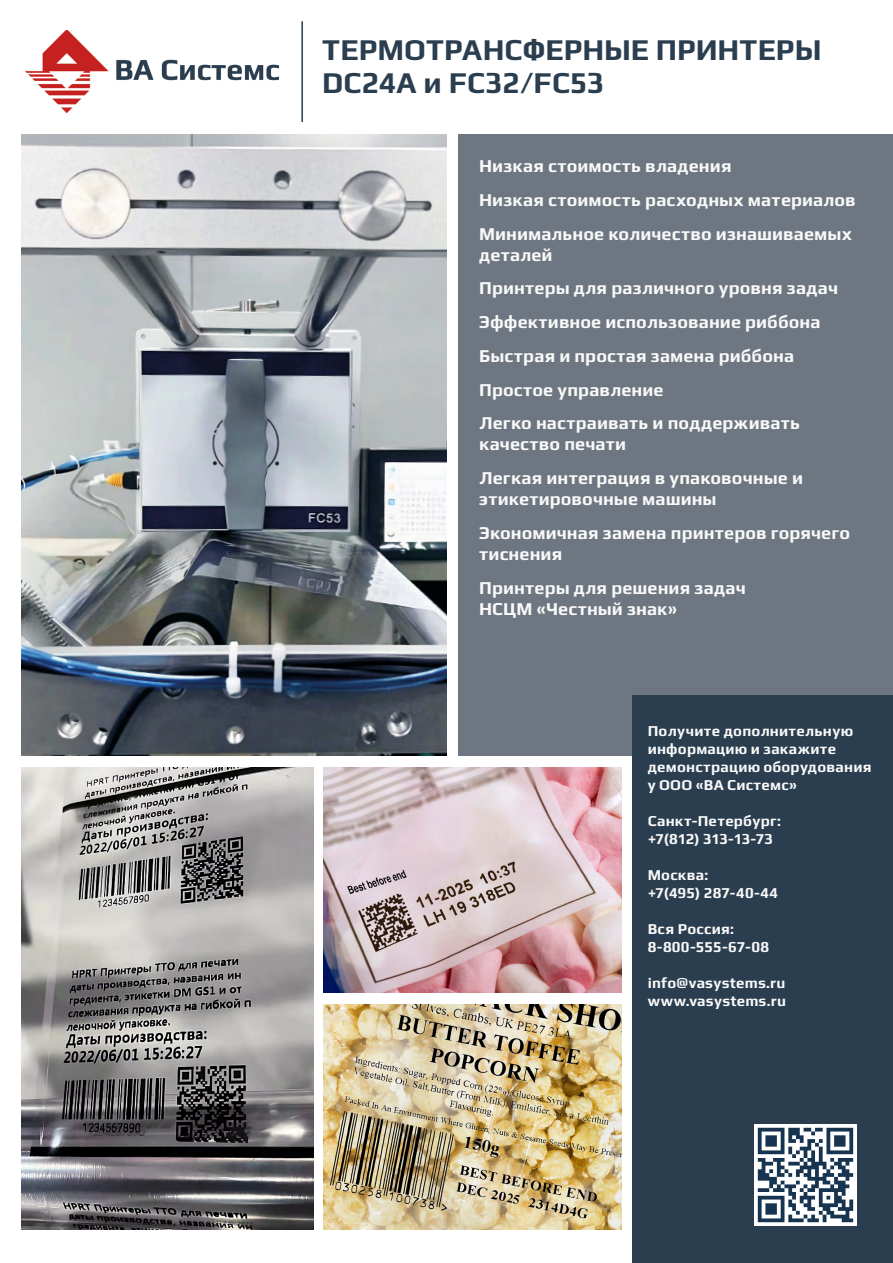
<style>
.page{position:relative;width:893px;height:1263px;background:#fff}
.page>*{position:absolute;margin:0;border:0;box-sizing:border-box;transform-origin:0 0}
.t1{font:700 30px/33px "Play";color:#2b3e4f}
.t2{font:700 18px/33.8px "Play";letter-spacing:.005em;color:#f9f9f9}
.t3{font:700 15px/18px "Play";letter-spacing:.015em;color:#f9f9f9}
</style>
<div class="page">
<div style="left:458px;top:135px;width:435px;height:621px;background:#6e7781"></div>
<div style="left:632px;top:695px;width:261px;height:568px;background:#2b3e4f"></div>
<img style="left:755px;top:1125px;width:101px;height:100px">
<img style="left:26px;top:31px;width:252px;height:81px">
<hr style="left:301px;top:21px;width:2px;height:101px;background:#2b3e4f">
<img style="left:323px;top:1004px;width:298px;height:226px">
<img style="left:323px;top:767px;width:298px;height:226px">
<img style="left:21px;top:767px;width:293px;height:463px">
<img style="left:21px;top:135px;width:425px;height:621px">
<h1 class="t1" style="left:322px;top:31px;width:501px">ТЕРМОТРАНСФЕРНЫЕ ПРИНТЕРЫ<br>DC24A и FC32/FC53</h1>
<p class="t2" style="left:479px;top:148px;width:378px">Низкая стоимость владения<br>Низкая стоимость расходных материалов<br>Минимальное количество изнашиваемых</p>
<p class="t2" style="left:479px;top:236px;width:360px">деталей<br>Принтеры для различного уровня задач<br>Эффективное использование риббона<br>Быстрая и простая замена риббона<br>Простое управление<br>Легко настраивать и поддерживать</p>
<p class="t2" style="left:479px;top:426px;width:325px">качество печати<br>Легкая интеграция в упаковочные и</p>
<p class="t2" style="left:479px;top:481px;width:373px">этикетировочные машины<br>Экономичная замена принтеров горячего</p>
<p class="t2" style="left:479px;top:536px;width:268px">тиснения<br>Принтеры для решения задач</p>
<p class="t2" style="left:479px;top:590px;width:199px">НСЦМ «Честный знак»</p>
<p class="t3" style="left:648px;top:721px;width:225px">Получите дополнительную информацию и закажите демонстрацию оборудования у ООО «ВА Системс»</p>
<p class="t3" style="left:648px;top:811px;width:135px">Санкт-Петербург: +7(812) 313-13-73</p>
<p class="t3" style="left:648px;top:865px;width:132px">Москва:<br>+7(495) 287-40-44</p>
<p class="t3" style="left:648px;top:919px;width:123px">Вся Россия:<br>8-800-555-67-08</p>
<p class="t3" style="left:648px;top:973px;width:140px">info@vasystems.ru www.vasystems.ru</p>
</div>
